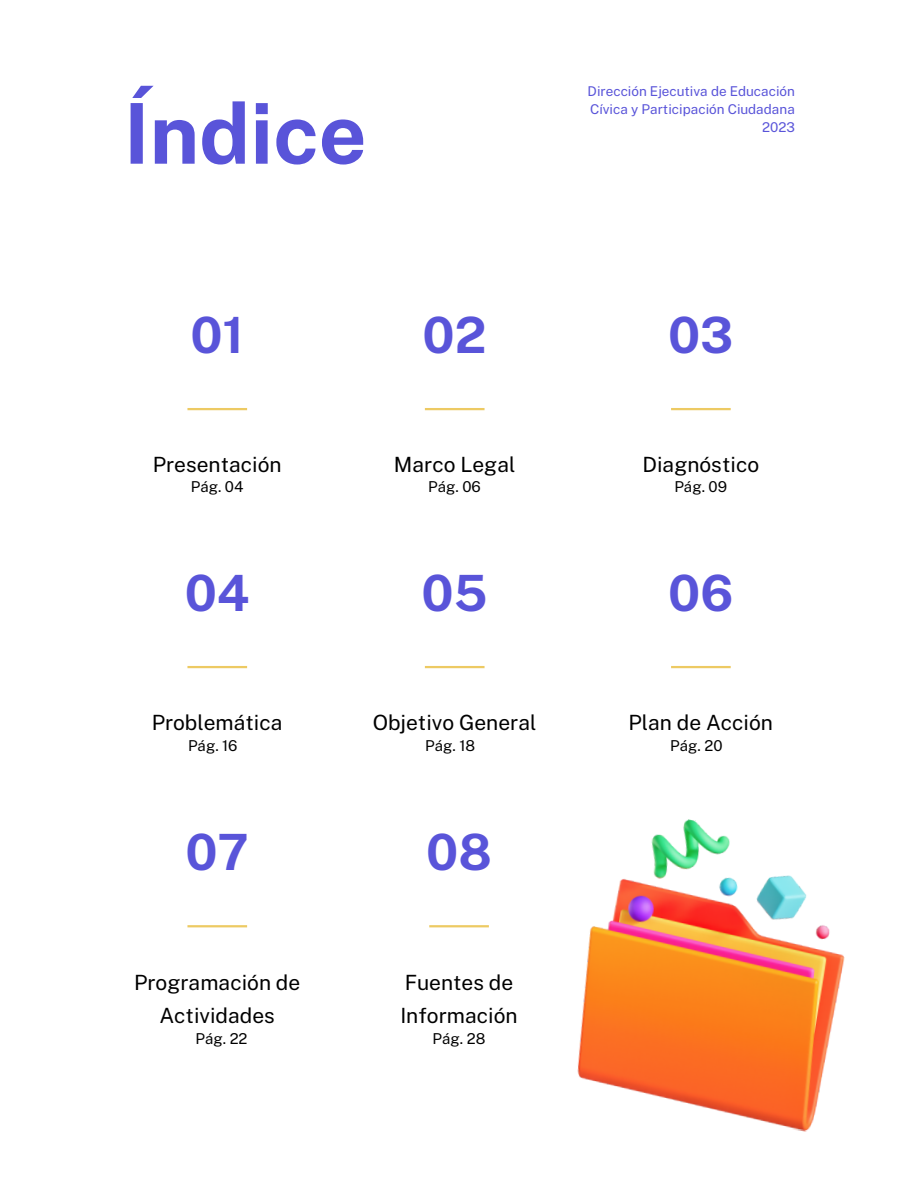
<style>
.page{position:relative;width:918px;height:1188px;background:#fff}
.page>*{position:absolute;margin:0;border:0;box-sizing:border-box;transform-origin:0 0}
.t1{font:700 83.85px "Public Sans";color:#5954d9}
.t2{font:700 49.95px "Public Sans";color:#5954d9}
.t3{font:21px/33.8px "Public Sans";color:#000;text-align:center}
.t4{font:15px "Public Sans";color:#000}
.t5{font:13.5px/18px "Public Sans";color:#5954d9;text-align:right}
</style>
<div class="page">
<hr style="left:187px;top:408px;width:60px;height:2px;background:#edca63">
<hr style="left:187px;top:666px;width:60px;height:2px;background:#edca63">
<hr style="left:187px;top:925px;width:60px;height:2px;background:#edca63">
<hr style="left:425px;top:408px;width:60px;height:2px;background:#edca63">
<hr style="left:425px;top:666px;width:60px;height:2px;background:#edca63">
<hr style="left:671px;top:408px;width:60px;height:2px;background:#edca63">
<hr style="left:671px;top:666px;width:60px;height:2px;background:#edca63">
<img style="left:577px;top:819px;width:268px;height:313px">
<hr style="left:429px;top:925px;width:60px;height:2px;background:#edca63">
<p class="t1" style="left:124px;top:84px;width:244px">Índice</p>
<p class="t5" style="left:588px;top:82px;width:209px">Dirección Ejecutiva de Educación<br>Cívica y Participación Ciudadana<br>2023</p>
<p class="t2" style="left:190px;top:306px;width:55px">01</p>
<p class="t3" style="left:153px;top:448px;width:131px">Presentación</p>
<p class="t2" style="left:423px;top:306px;width:65px">02</p>
<p class="t3" style="left:394px;top:448px;width:123px">Marco Legal</p>
<p class="t2" style="left:668px;top:306px;width:67px">03</p>
<p class="t3" style="left:642px;top:448px;width:118px">Diagnóstico</p>
<p class="t4" style="left:191px;top:478px;width:54px">Pág. 04</p>
<p class="t4" style="left:428px;top:478px;width:54px">Pág. 06</p>
<p class="t4" style="left:674px;top:478px;width:54px">Pág. 09</p>
<p class="t2" style="left:185px;top:564px;width:66px">04</p>
<p class="t3" style="left:152px;top:706px;width:132px">Problemática</p>
<p class="t2" style="left:422px;top:564px;width:67px">05</p>
<p class="t3" style="left:373px;top:706px;width:165px">Objetivo General</p>
<p class="t2" style="left:668px;top:564px;width:67px">06</p>
<p class="t3" style="left:629px;top:706px;width:146px">Plan de Acción</p>
<p class="t4" style="left:188px;top:737px;width:51px">Pág. 16</p>
<p class="t4" style="left:425px;top:737px;width:51px">Pág. 18</p>
<p class="t4" style="left:670px;top:737px;width:54px">Pág. 20</p>
<p class="t2" style="left:185px;top:823px;width:65px">07</p>
<p class="t3" style="left:134px;top:965px;width:168px">Programación de<br>Actividades</p>
<p class="t2" style="left:426px;top:823px;width:67px">08</p>
<p class="t3" style="left:400px;top:965px;width:119px;text-align:left">Fuentes de<br>Información</p>
<p class="t4" style="left:196px;top:1030px;width:54px">Pág. 22</p>
<p class="t4" style="left:433px;top:1030px;width:54px">Pág. 28</p>
</div>
